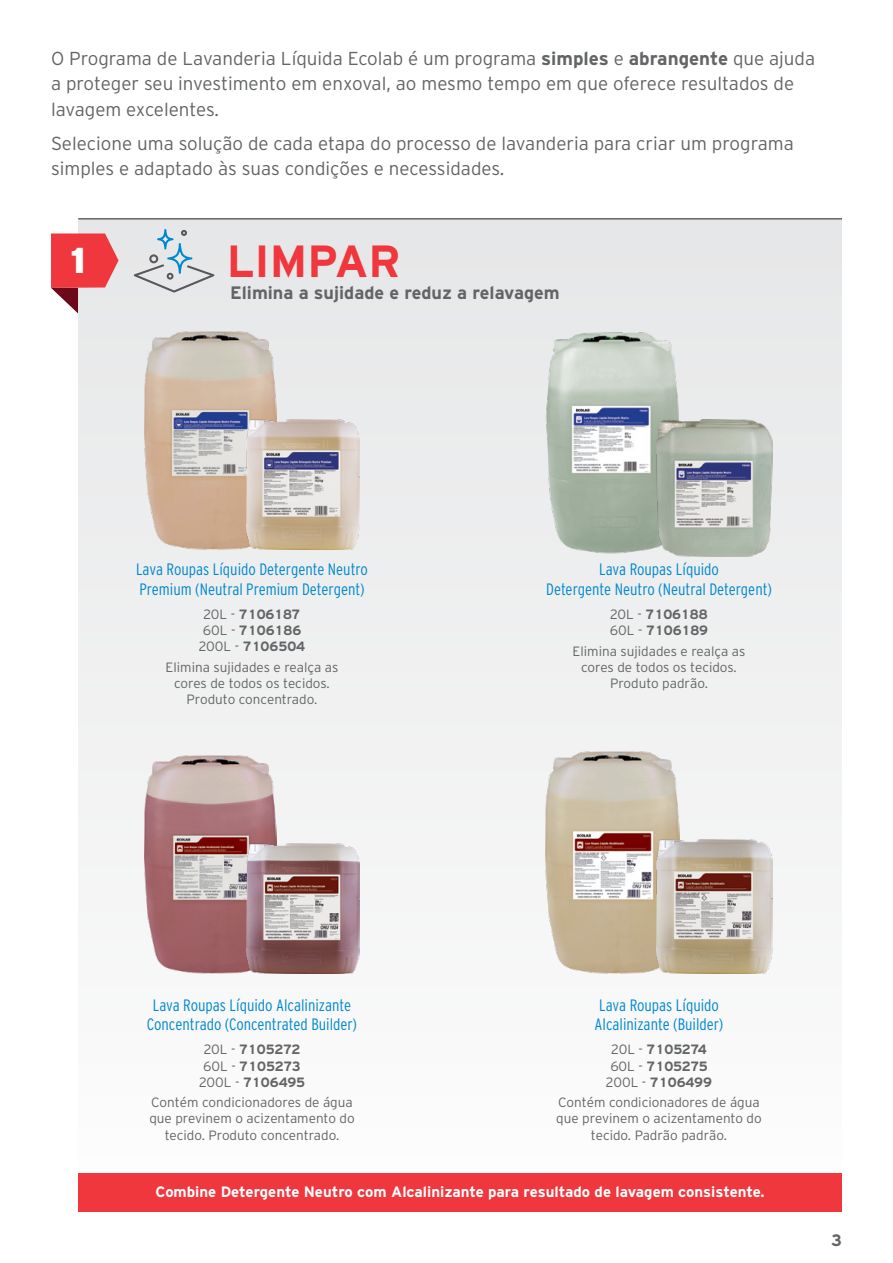
<style>
.page{position:relative;width:893px;height:1263px;background:#fff}
.page>*{position:absolute;margin:0;border:0;box-sizing:border-box;transform-origin:0 0}
.t1{font:700 45px "Interstate";color:#ef373d}
.t2{font:900 36px "Interstate";color:#fff}
.t3{font:300 18.75px/25.5px "Interstate";color:#626466}
.t4{font:700 18px "Interstate";color:#626466}
.t5{font:300 condensed 16.5px/19.8px "Interstate";color:#0088ce}
.t6{font:700 16.5px "Interstate";color:#626466}
.t7{font:700 15px "Interstate";color:#fff}
.t8{font:300 13.5px/16.2px "Interstate";color:#626466;text-align:center}
.t9{font:700 13.5px/16.2px "Interstate";color:#626466;text-align:center}
.s1{font-weight:700}
.s2{font-weight:300}
</style>
<div class="page">
<div style="left:78px;top:219px;width:764px;height:993px;background:#f1f1f2"></div>
<hr style="left:78px;top:218px;width:764px;height:2px;background:#626466">
<svg style="left:134px;top:229px;width:80px;height:64px"></svg>
<svg style="left:51px;top:233px;width:68px;height:80px"></svg>
<img style="left:145px;top:331px;width:131px;height:219px">
<img style="left:247px;top:419px;width:112px;height:131px">
<img style="left:546px;top:332px;width:133px;height:222px">
<img style="left:657px;top:419px;width:115px;height:138px">
<img style="left:145px;top:755px;width:131px;height:219px">
<img style="left:247px;top:843px;width:112px;height:131px">
<img style="left:546px;top:751px;width:133px;height:223px">
<img style="left:657px;top:840px;width:115px;height:134px">
<div style="left:78px;top:1173px;width:764px;height:39px;background:#ef373d"></div>
<h3 class="t3" style="left:51px;top:45px;width:766px">O Programa de Lavanderia Líquida Ecolab é um programa <span class="s1">simples</span> e <span class="s1">abrangente</span> que ajuda a proteger seu investimento em enxoval, ao mesmo tempo em que oferece resultados de lavagem excelentes.</h3>
<h3 class="t3" style="left:51px;top:130px;width:744px">Selecione uma solução de cada etapa do processo de lavanderia para criar um programa simples e adaptado às suas condições e necessidades.</h3>
<h2 class="t2" style="left:71px;top:240px;width:17px">1</h2>
<h1 class="t1" style="left:227px;top:236px;width:175px">LIMPAR</h1>
<h3 class="t4" style="left:230px;top:283px;width:331px">Elimina a sujidade e reduz a relavagem</h3>
<p class="t5" style="left:136px;top:559px;width:233px">Lava Roupas Líquido Detergente Neutro<br>Premium (Neutral Premium Detergent)</p>
<p class="t9" style="left:199px;top:606px;width:108px"><span class="s2">20L -</span> 7106187<br><span class="s2">60L -</span> 7106186<br><span class="s2">200L -</span> 7106504</p>
<p class="t8" style="left:166px;top:659px;width:174px">Elimina sujidades e realça as cores de todos os tecidos.<br>Produto concentrado.</p>
<p class="t5" style="left:546px;top:559px;width:227px;text-align:center">Lava Roupas Líquido<br>Detergente Neutro (Neutral Detergent)</p>
<p class="t9" style="left:610px;top:606px;width:100px;text-align:left"><span class="s2">20L -</span> 7106188<br><span class="s2">60L -</span> 7106189</p>
<p class="t8" style="left:572px;top:643px;width:174px">Elimina sujidades e realça as cores de todos os tecidos.<br>Produto padrão.</p>
<p class="t5" style="left:147px;top:995px;width:212px;text-align:center">Lava Roupas Líquido Alcalinizante<br>Concentrado (Concentrated Builder)</p>
<p class="t5" style="left:595px;top:995px;width:130px">Lava Roupas Líquido<br>Alcalinizante (Builder)</p>
<p class="t9" style="left:199px;top:1041px;width:107px"><span class="s2">20L -</span> 7105272<br><span class="s2">60L -</span> 7105273<br><span class="s2">200L -</span> 7106495</p>
<p class="t9" style="left:606px;top:1041px;width:108px"><span class="s2">20L -</span> 7105274<br><span class="s2">60L -</span> 7105275<br><span class="s2">200L -</span> 7106499</p>
<p class="t8" style="left:149px;top:1094px;width:207px">Contém condicionadores de água que previnem o acizentamento do tecido. Produto concentrado.</p>
<p class="t8" style="left:556px;top:1094px;width:207px">Contém condicionadores de água que previnem o acizentamento do tecido. Padrão padrão.</p>
<p class="t7" style="left:156px;top:1183px;width:610px">Combine Detergente Neutro com Alcalinizante para resultado de lavagem consistente.</p>
<p class="t6" style="left:831px;top:1231px;width:12px">3</p>
</div>
